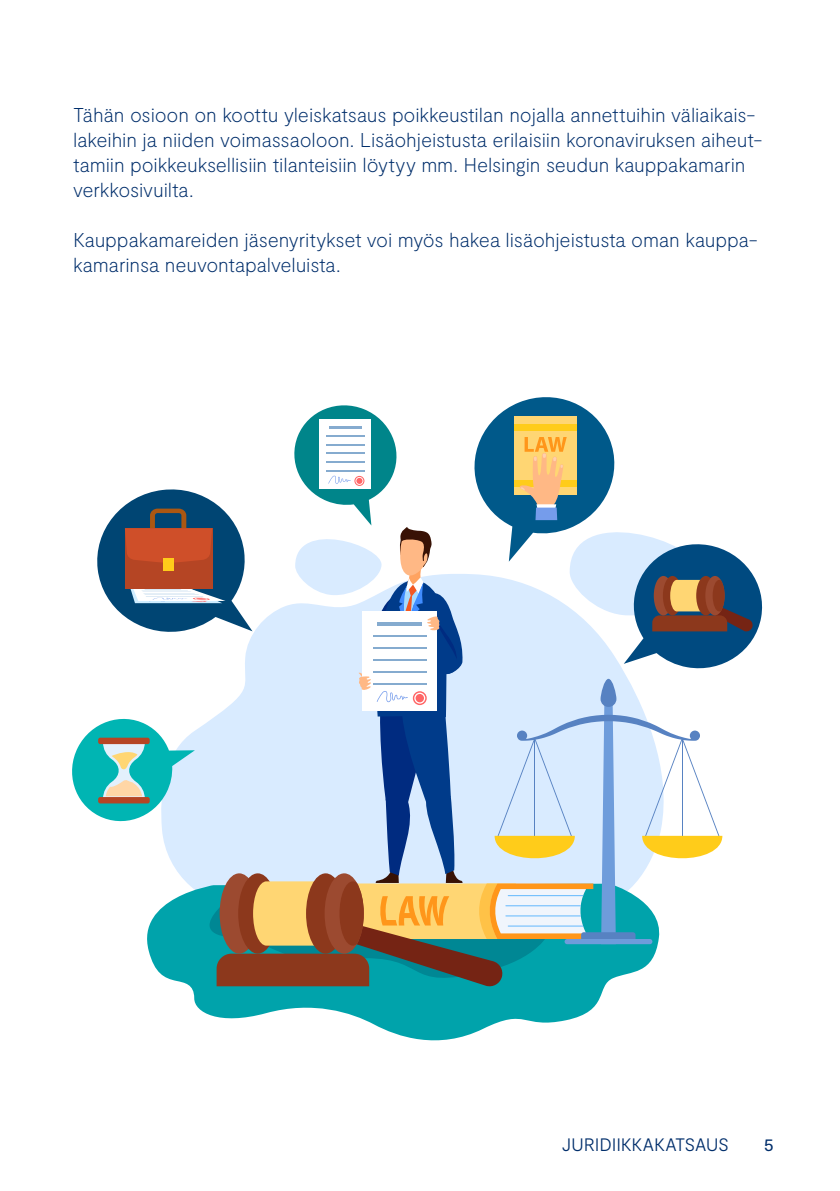
<style>
.page{position:relative;width:840px;height:1191px;background:#fff}
.page>*{position:absolute;margin:0;border:0;box-sizing:border-box;transform-origin:0 0}
.Leipis{font:100 20px/25px "Moderat";letter-spacing:-.01em;color:#002e6b}
.t1{font:300 18px "Moderat";letter-spacing:-.015em;color:#002e6b}
.t2{font:18px "Moderat";color:#002e6b}
</style>
<div class="page">
<svg style="left:193px;top:987px;width:412px;height:54px;fill:#00a3ab"></svg>
<div style="left:190px;top:987px;width:388px;height:6px;background:#00a3ab"></div>
<svg style="left:72px;top:397px;width:691px;height:590px"></svg>
<p class="Leipis" style="left:73px;top:103px;width:690px">Tähän osioon on koottu yleiskatsaus poikkeustilan nojalla annettuihin väliaikais&shy;lakeihin ja niiden voimassaoloon. Lisäohjeistusta erilaisiin koronaviruksen aiheut&shy;tamiin poikkeuksellisiin tilanteisiin löytyy mm. Helsingin seudun kauppakamarin verkkosivuilta.</p>
<p class="Leipis" style="left:73px;top:228px;width:686px">Kauppakamareiden jäsenyritykset voi myös hakea lisäohjeistusta oman kauppa&shy;kamarinsa neuvontapalveluista.</p>
<p class="t1" style="left:561px;top:1134px;width:169px">JURIDIIKKAKATSAUS</p>
<p class="t2" style="left:763px;top:1134px;width:12px">5</p>
</div>
